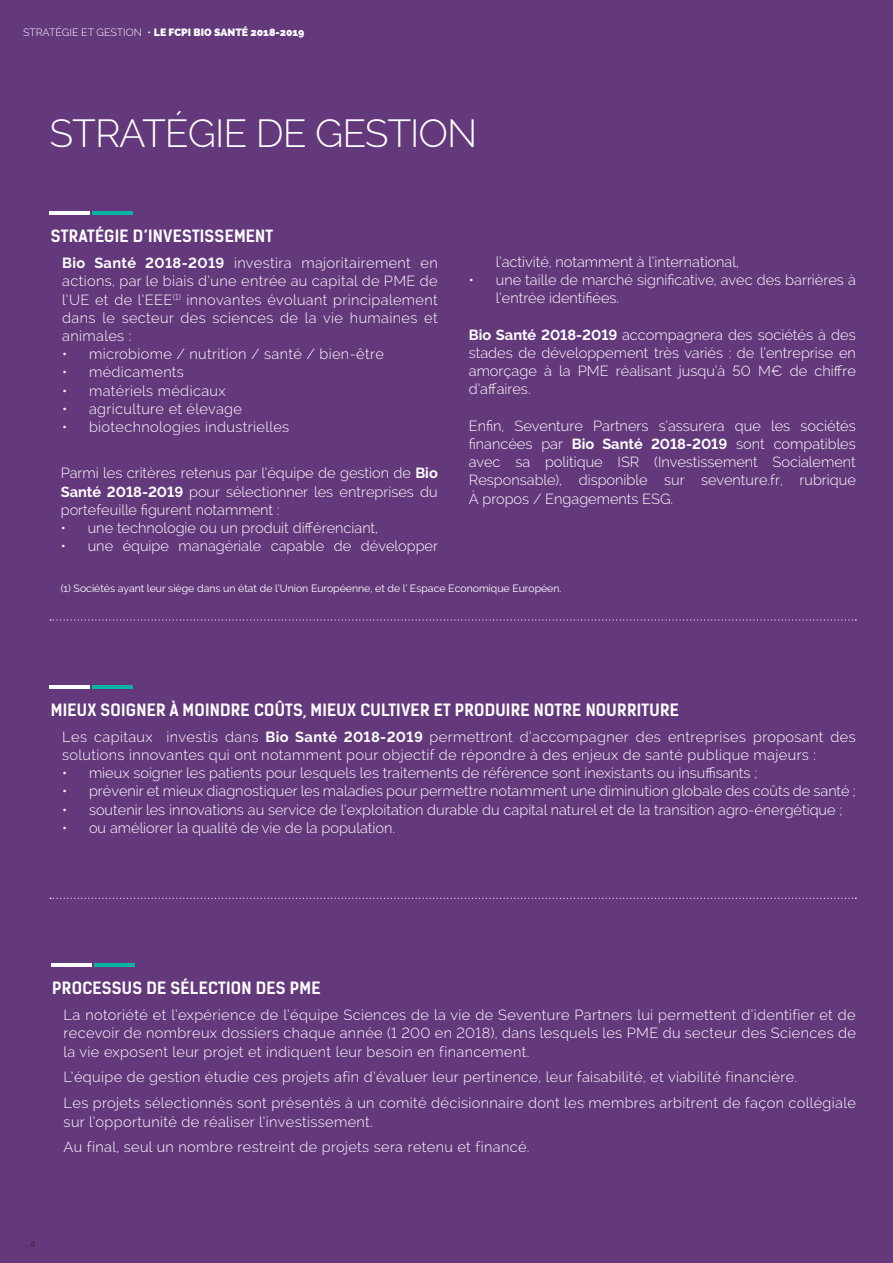
<style>
.page{position:relative;width:893px;height:1263px;background:#64397c}
.page>*{position:absolute;margin:0;border:0;box-sizing:border-box;transform-origin:0 0}
.t1{font:300 39px "Raleway";letter-spacing:-.025em;color:#fff}
.t2{font:700 16.2px "Kelson Sans";letter-spacing:.015em;color:#fff}
.t3{font:300 14.55px/18.3px "Raleway";letter-spacing:.01em;color:#fff;text-align:justify}
.t4{font:10.5px "Raleway";color:#fff}
.t5{font:800 10.5px "Raleway";color:#fff}
.t6{font:300 9px "Raleway";color:#231f20}
.s1{font-weight:300}
.s2{font-weight:700}
</style>
<div class="page">
<hr style="left:51px;top:964px;width:41px;height:3px;background:#fff">
<hr style="left:94px;top:964px;width:41px;height:3px;background:#0cb3a5">
<hr style="left:50px;top:685px;width:40px;height:3px;background:#fff">
<hr style="left:92px;top:685px;width:41px;height:3px;background:#0cb3a5">
<hr style="left:50px;top:212px;width:40px;height:3px;background:#fff">
<hr style="left:92px;top:212px;width:41px;height:3px;background:#0cb3a5">
<svg style="left:50px;top:619px;width:806px;height:1px"></svg>
<svg style="left:50px;top:898px;width:806px;height:1px"></svg>
<p class="t5" style="left:23px;top:26px;width:283px"><span class="s1">STRATÉGIE ET GESTION •</span> LE FCPI BIO SANTÉ 2018-2019</p>
<h1 class="t1" style="left:50px;top:110px;width:429px">STRATÉGIE DE GESTION</h1>
<p class="t2" style="left:51px;top:226px;width:224px">STRATÉGIE D’INVESTISSEMENT</p>
<p class="t3" style="left:62px;top:254px;width:377px"><span class="s2">Bio Santé 2018-2019</span> investira majoritairement en actions, par le biais d’une entrée au capital de PME de l’UE et de l’EEE<sup>(1)</sup> innovantes évoluant principalement dans le secteur des sciences de la vie humaines et animales :</p>
<p class="t3" style="left:62px;top:345px;width:323px">• microbiome / nutrition / santé / bien-être</p>
<p class="t3" style="left:62px;top:363px;width:123px">• médicaments</p>
<p class="t3" style="left:62px;top:381px;width:165px">• matériels médicaux</p>
<p class="t3" style="left:62px;top:399px;width:182px">• agriculture et élevage</p>
<p class="t3" style="left:62px;top:418px;width:229px">• biotechnologies industrielles</p>
<p class="t3" style="left:61px;top:464px;width:379px">Parmi les critères retenus par l’équipe de gestion de <span class="s2">Bio Santé 2018-2019</span> pour sélectionner les entreprises du portefeuille figurent notamment :</p>
<p class="t3" style="left:61px;top:519px;width:319px">• une technologie ou un produit différenciant,</p>
<p class="t3" style="left:61px;top:537px;width:379px">• une équipe managériale capable de développer</p>
<p class="t3" style="left:496px;top:252px;width:245px">l’activité, notamment à l’international,</p>
<p class="t3" style="left:496px;top:271px;width:362px;text-indent:-27px">• une taille de marché significative, avec des barrières à l’entrée identifiées.</p>
<p class="t3" style="left:469px;top:325px;width:389px"><span class="s2">Bio Santé 2018-2019</span> accompagnera des sociétés à des stades de développement très variés : de l’entreprise en amorçage à la PME réalisant jusqu’à 50 M€ de chiffre d’affaires.</p>
<p class="t3" style="left:469px;top:416px;width:389px">Enfin, Seventure Partners s’assurera que les sociétés financées par <span class="s2">Bio Santé 2018-2019</span> sont compatibles avec sa politique ISR (Investissement Socialement Responsable), disponible sur seventure.fr, rubrique À propos / Engagements ESG.</p>
<p class="t4" style="left:61px;top:582px;width:502px">(1) Sociétés ayant leur siège dans un état de l’Union Européenne, et de l’ Espace Economique Européen.</p>
<p class="t2" style="left:51px;top:700px;width:630px">MIEUX SOIGNER À MOINDRE COÛTS, MIEUX CULTIVER ET PRODUIRE NOTRE NOURRITURE</p>
<p class="t3" style="left:62px;top:727px;width:795px">Les capitaux investis dans <span class="s2">Bio Santé 2018-2019</span> permettront d’accompagner des entreprises proposant des solutions innovantes qui ont notamment pour objectif de répondre à des enjeux de santé publique majeurs :</p>
<p class="t3" style="left:62px;top:764px;width:697px">• mieux soigner les patients pour lesquels les traitements de référence sont inexistants ou insuffisants ;</p>
<p class="t3" style="left:62px;top:782px;width:795px">• prévenir et mieux diagnostiquer les maladies pour permettre notamment une diminution globale des coûts de santé ;</p>
<p class="t3" style="left:62px;top:800px;width:782px">• soutenir les innovations au service de l’exploitation durable du capital naturel et de la transition agro-énergétique ;</p>
<p class="t3" style="left:62px;top:818px;width:335px">• ou améliorer la qualité de vie de la population.</p>
<p class="t2" style="left:52px;top:978px;width:270px">PROCESSUS DE SÉLECTION DES PME</p>
<p class="t3" style="left:64px;top:1006px;width:794px">La notoriété et l’expérience de l’équipe Sciences de la vie de Seventure Partners lui permettent d’identifier et de recevoir de nombreux dossiers chaque année (1 200 en 2018), dans lesquels les PME du secteur des Sciences de la vie exposent leur projet et indiquent leur besoin en financement.</p>
<p class="t3" style="left:64px;top:1064px;width:794px;line-height:26px">L’équipe de gestion étudie ces projets afin d’évaluer leur pertinence, leur faisabilité, et viabilité financière.<br>Les projets sélectionnés sont présentés à un comité décisionnaire dont les membres arbitrent de façon collégiale</p>
<p class="t3" style="left:64px;top:1108px;width:467px;line-height:26px">sur l’opportunité de réaliser l’investissement.<br>Au final, seul un nombre restreint de projets sera retenu et financé.</p>
<p class="t6" style="left:25px;top:1237px;width:12px">_ 4</p>
</div>
